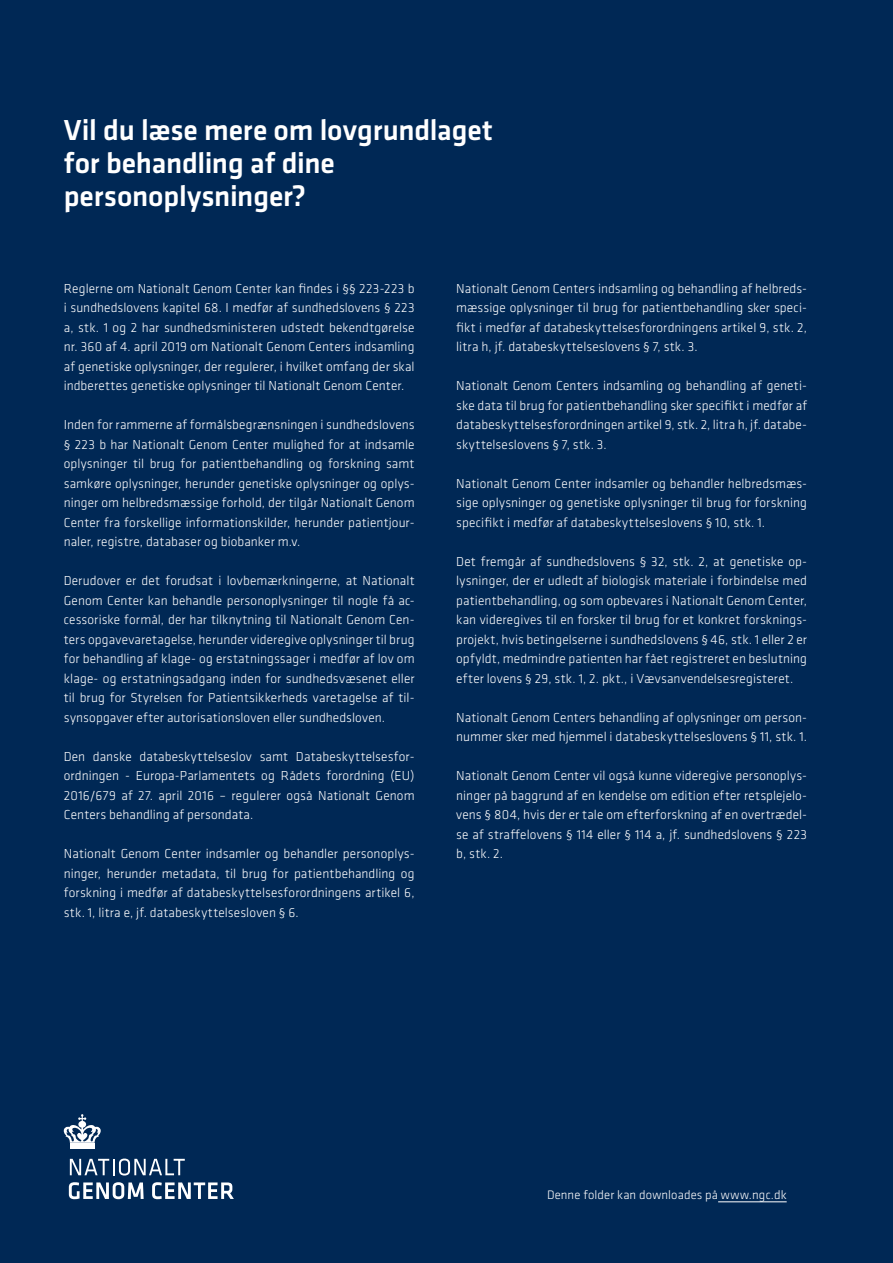
<style>
.page{position:relative;width:893px;height:1263px;background:#002855}
.page>*{position:absolute;margin:0;border:0;box-sizing:border-box;transform-origin:0 0}
.Klavika___Overskrift{font:500 30px/33px "Klavika Basic";letter-spacing:-.005em;color:#fff}
.Klavika___Brød{font:300 13.5px/19.5px "Klavika Basic";letter-spacing:.01em;color:#fff;text-align:justify}
.Klavika___Kolofon_og{font:300 12.75px "Klavika Basic";letter-spacing:.01em;color:#fff}
.s1{font-family:"Calibri"}
</style>
<div class="page">
<svg style="left:69px;top:1182px;width:75px;height:17px"></svg>
<svg style="left:152px;top:1182px;width:82px;height:17px"></svg>
<svg style="left:70px;top:1158px;width:115px;height:17px"></svg>
<div style="left:70px;top:1144px;width:25px;height:5px;background:#fff"></div>
<svg style="left:64px;top:1114px;width:37px;height:29px"></svg>
<hr style="left:718px;top:1201px;width:69px;height:1px;background:#fff">
<p class="Klavika___Overskrift" style="left:64px;top:112px;width:431px">Vil du læse mere om lovgrundlaget for behandling af dine</p>
<p class="Klavika___Overskrift" style="left:64px;top:178px;width:244px">personoplysninger?</p>
<p class="Klavika___Brød" style="left:64px;top:278px;width:352px">Reglerne om Nationalt Genom Center kan findes i <span class="s1">§§</span> 223-223 b i sundhedslovens kapitel 68. I medfør af sundhedslovens <span class="s1">§</span> 223 a, stk. 1 og 2 har sundhedsministeren udstedt bekendtgørelse nr. 360 af 4. april 2019 om Nationalt Genom Centers indsamling af genetiske oplysninger, der regulerer, i hvilket omfang der skal indberettes genetiske oplysninger til Nationalt Genom Center.</p>
<p class="Klavika___Brød" style="left:64px;top:415px;width:352px">Inden for rammerne af formålsbegrænsningen i sundhedslovens <span class="s1">§</span> 223 b har Nationalt Genom Center mulighed for at indsamle oplysninger til brug for patientbehandling og forskning samt samkøre oplysninger, herunder genetiske oplysninger og oplys&shy;ninger om helbredsmæssige forhold, der tilgår Nationalt Genom Center fra forskellige informationskilder, herunder patientjour&shy;naler, registre, databaser og biobanker m.v.</p>
<p class="Klavika___Brød" style="left:64px;top:571px;width:352px">Derudover er det forudsat i lovbemærkningerne, at Nationalt Genom Center kan behandle personoplysninger til nogle få ac&shy;cessoriske formål, der har tilknytning til Nationalt Genom Cen&shy;ters opgavevaretagelse, herunder videregive oplysninger til brug for behandling af klage- og erstatningssager i medfør af lov om klage- og erstatningsadgang inden for sundhedsvæsenet eller til brug for Styrelsen for Patientsikkerheds varetagelse af til&shy;synsopgaver efter autorisationsloven eller sundhedsloven.</p>
<p class="Klavika___Brød" style="left:64px;top:746px;width:352px">Den danske databeskyttelseslov samt Databeskyttelsesfor&shy;ordningen - Europa-Parlamentets og Rådets forordning (EU)<br>2016/679 af 27. april 2016 – regulerer også Nationalt Genom Centers behandling af persondata.</p>
<p class="Klavika___Brød" style="left:64px;top:844px;width:352px">Nationalt Genom Center indsamler og behandler personoplys&shy;ninger, herunder metadata, til brug for patientbehandling og forskning i medfør af databeskyttelsesforordningens artikel 6, stk. 1, litra e, jf. databeskyttelsesloven <span class="s1">§</span> 6.</p>
<p class="Klavika___Brød" style="left:456px;top:278px;width:352px">Nationalt Genom Centers indsamling og behandling af helbreds&shy;mæssige oplysninger til brug for patientbehandling sker speci&shy;fikt i medfør af databeskyttelsesforordningens artikel 9, stk. 2, litra h, jf. databeskyttelseslovens <span class="s1">§</span> 7, stk. 3.</p>
<p class="Klavika___Brød" style="left:456px;top:376px;width:352px">Nationalt Genom Centers indsamling og behandling af geneti&shy;ske data til brug for patientbehandling sker specifikt i medfør af databeskyttelsesforordningen artikel 9, stk. 2, litra h, jf. databe&shy;skyttelseslovens <span class="s1">§</span> 7, stk. 3.</p>
<p class="Klavika___Brød" style="left:456px;top:473px;width:352px">Nationalt Genom Center indsamler og behandler helbredsmæs&shy;sige oplysninger og genetiske oplysninger til brug for forskning specifikt i medfør af databeskyttelseslovens <span class="s1">§</span> 10, stk. 1.</p>
<p class="Klavika___Brød" style="left:456px;top:551px;width:352px">Det fremgår af sundhedslovens <span class="s1">§</span> 32, stk. 2, at genetiske op&shy;lysninger, der er udledt af biologisk materiale i forbindelse med patientbehandling, og som opbevares i Nationalt Genom Center, kan videregives til en forsker til brug for et konkret forsknings&shy;projekt, hvis betingelserne i sundhedslovens <span class="s1">§</span> 46, stk. 1 eller 2 er opfyldt, medmindre patienten har fået registreret en beslutning efter lovens <span class="s1">§</span> 29, stk. 1, 2. pkt., i Vævsanvendelsesregisteret.</p>
<p class="Klavika___Brød" style="left:456px;top:707px;width:352px">Nationalt Genom Centers behandling af oplysninger om person&shy;nummer sker med hjemmel i databeskyttelseslovens <span class="s1">§</span> 11, stk. 1.</p>
<p class="Klavika___Brød" style="left:456px;top:766px;width:352px">Nationalt Genom Center vil også kunne videregive personoplys&shy;ninger på baggrund af en kendelse om edition efter retsplejelo&shy;vens <span class="s1">§</span> 804, hvis der er tale om efterforskning af en overtrædel&shy;se af straffelovens <span class="s1">§</span> 114 eller <span class="s1">§</span> 114 a, jf. sundhedslovens <span class="s1">§</span> 223 b, stk. 2.</p>
<p class="Klavika___Kolofon_og" style="left:547px;top:1187px;width:241px">Denne folder kan downloades på www.ngc.dk</p>
</div>
